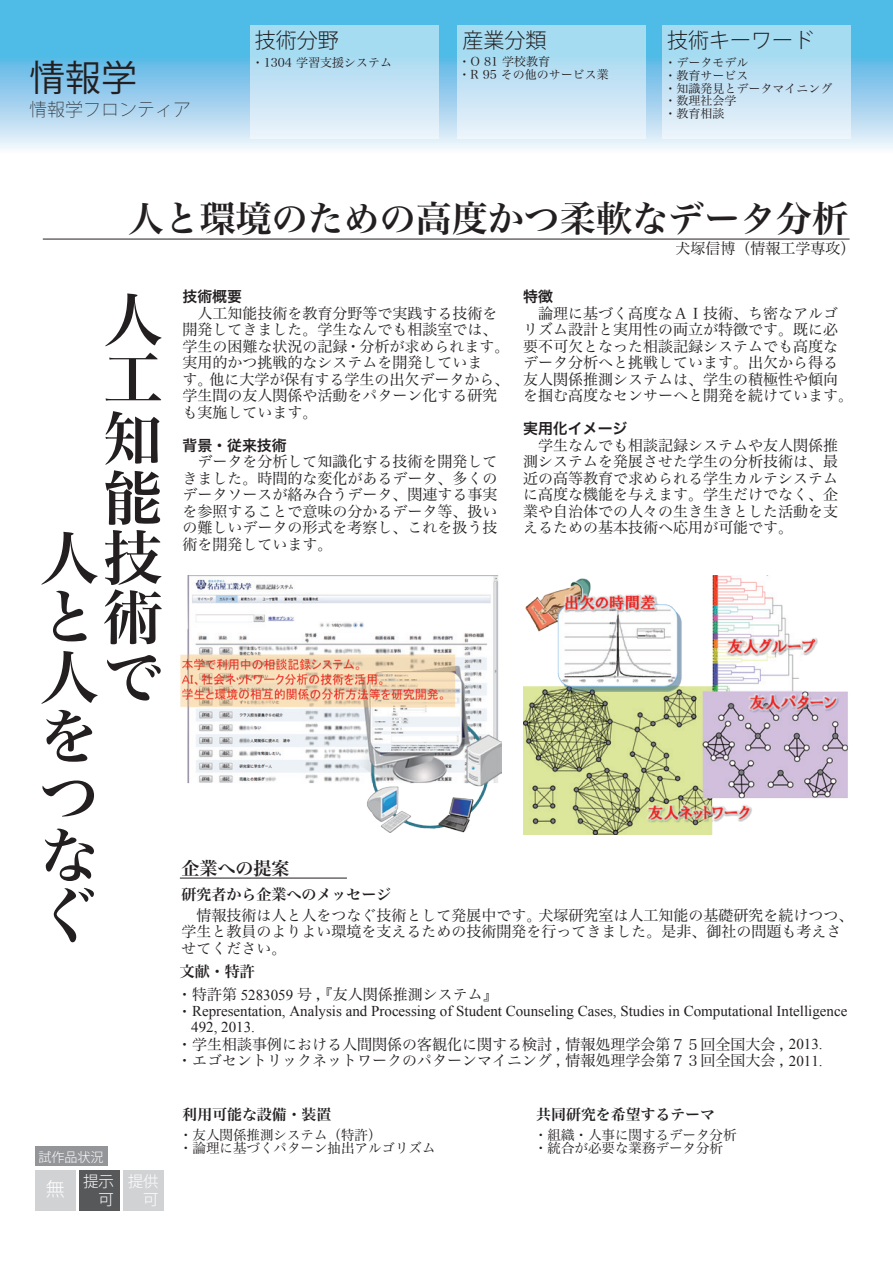
<style>
.page{position:relative;width:893px;height:1263px;background:#fff}
.page>*{position:absolute;margin:0;border:0;box-sizing:border-box;transform-origin:0 0}
.t1{font:59.55px/59.6px "Hira Min Pro W6";color:#231f20}
.t2{font:36px "Hira Min Pro W6";color:#231f20}
.t3{font:36px "Koz Go Pro";color:#231f20}
.t4{font:300 21px "Koz Go Pro";color:#231f20}
.t5{font:300 19.05px "Koz Go Pr 6 N";color:#fff}
.t6{font:200 18px "Koz Go Pro";color:#231f20}
.t7{font:18px "Hira Min Pro W6";color:#231f20}
.t8{font:300 15.45px/18.5px "Koz Go Pr 6 N";color:#fff;text-align:right}
.t9{font:15px/16.5px "Hira Min Pro W3";color:#231f20}
.t10{font:15px/16.2px "Times New Roman";color:#231f20}
.t11{font:15px "Hira Min Pro W6";color:#231f20}
.t12{font:14.85px "Hira Min Pro W6";color:#231f20}
.t13{font:14.85px "Hira Kaku Pro W6";color:#231f20}
.t14{font:13.5px/13.5px "Hira Min Pro W3";color:#231f20}
.t15{font:300 13.05px "Koz Go Pr 6 N";color:#fff}
.t16{font:12px/12.8px "Hira Min Pro W3";color:#231f20}
.s1{font-family:"Times New Roman"}
.s2{font-family:"Hira Min Pro W3"}
</style>
<div class="page">
<svg style="left:0;top:0;width:893px;height:150px;background:#83cbec"></svg>
<div style="left:250px;top:25px;width:189px;height:113px;background:linear-gradient(to bottom,#99d7f0,#e9f0f9)"></div>
<div style="left:457px;top:25px;width:189px;height:113px;background:linear-gradient(to bottom,#99d7f0,#e9f0f9)"></div>
<div style="left:662px;top:25px;width:188px;height:113px;background:linear-gradient(to bottom,#99d7f0,#e9f0f9)"></div>
<div style="left:35px;top:1146px;width:73px;height:20px;background:#939598"></div>
<div style="left:79px;top:1170px;width:41px;height:41px;background:#57585a"></div>
<div style="left:123px;top:1170px;width:41px;height:41px;background:#d1d2d4"></div>
<div style="left:35px;top:1170px;width:41px;height:41px;background:#d1d2d4"></div>
<hr style="left:180px;top:878px;width:167px;height:1px;background:#231f20">
<hr style="left:43px;top:239px;width:807px;height:1px;background:#231f20">
<img style="left:180px;top:576px;width:322px;height:256px">
<img style="left:523px;top:576px;width:325px;height:259px">
<h3 class="t4" style="left:462px;top:27px;width:85px">産業分類</h3>
<h3 class="t4" style="left:255px;top:27px;width:85px">技術分野</h3>
<h3 class="t4" style="left:667px;top:27px;width:148px">技術キーワード</h3>
<h2 class="t3" style="left:29px;top:55px;width:109px">情報学</h2>
<p class="t16" style="left:252px;top:55px;width:142px">・1304 学習支援システム</p>
<p class="t6" style="left:29px;top:97px;width:163px">情報学フロンティア</p>
<p class="t16" style="left:458px;top:54px;width:152px">・O 81 学校教育<br>・R 95 その他のサービス業</p>
<p class="t16" style="left:664px;top:55px;width:169px">・データモデル<br>・教育サービス<br>・知識発見とデータマイニング・数理社会学<br>・教育相談</p>
<h2 class="t2" style="left:128px;top:186px;width:722px">人と環境のための高度かつ柔軟なデータ分析</h2>
<h1 class="t1" style="left:39px;top:285px;width:124px">　人　工　知　能人技と術人でをつなぐ</h1>
<p class="t15" style="left:39px;top:1149px;width:66px">試作品状況</p>
<p class="t8" style="left:83px;top:1172px;width:32px">提示可</p>
<p class="t8" style="left:128px;top:1172px;width:32px">提供</p>
<p class="t5" style="left:46px;top:1178px;width:21px">無</p>
<p class="t8" style="left:143px;top:1191px;width:17px">可</p>
<p class="t13" style="left:182px;top:283px;width:61px">技術概要</p>
<p class="t9" style="left:182px;top:304px;width:328px;text-indent:15px">人工知能技術を教育分野等で実践する技術を開発してきました。学生なんでも相談室では、学生の困難な状況の記録・分析が求められます。実用的かつ挑戦的なシステムを開発していま<br>す。他に大学が保有する学生の出欠データから、学生間の友人関係や活動をパターン化する研究も実施しています。</p>
<p class="t13" style="left:182px;top:432px;width:106px">背景・従来技術</p>
<p class="t9" style="left:182px;top:452px;width:317px;text-align:justify">　データを分析して知識化する技術を開発してきました。時間的な変化があるデータ、多くのデータソースが絡み合うデータ、関連する事実を参照することで意味の分かるデータ等、扱いの難しいデータの形式を考察し、これを扱う技術を開発しています。</p>
<p class="t9" style="left:675px;top:239px;width:181px">犬塚信博（情報工学専攻）</p>
<p class="t13" style="left:523px;top:283px;width:31px">特徴</p>
<p class="t9" style="left:523px;top:304px;width:331px">　論理に基づく高度なＡＩ技術、ち密なアルゴリズム設計と実用性の両立が特徴です。既に必要不可欠となった相談記録システムでも高度なデータ分析へと挑戦しています。出欠から得る友人関係推測システムは、学生の積極性や傾向を掴む高度なセンサーへと開発を続けています。</p>
<p class="t13" style="left:523px;top:415px;width:106px">実用化イメージ</p>
<p class="t9" style="left:523px;top:436px;width:316px;text-align:justify">　学生なんでも相談記録システムや友人関係推測システムを発展させた学生の分析技術は、最近の高等教育で求められる学生カルテシステムに高度な機能を与えます。学生だけでなく、企業や自治体での人々の生き生きとした活動を支えるための基本技術へ応用が可能です。</p>
<p class="t7" style="left:181px;top:852px;width:109px">企業への提案</p>
<p class="t11" style="left:181px;top:881px;width:211px">研究者から企業へのメッセージ</p>
<p class="t9" style="left:181px;top:905px;width:673px">　情報技術は人と人をつなぐ技術として発展中です。犬塚研究室は人工知能の基礎研究を続けつつ、学生と教員のよりよい環境を支えるための技術開発を行ってきました。是非、御社の問題も考えさせてください。</p>
<p class="t11" style="left:180px;top:958px;width:77px">文献・特許</p>
<p class="t9" style="left:177px;top:985px;width:322px">・特許第 <span class="s1">5283059</span> 号 , 『友人関係推測システム』</p>
<p class="t10" style="left:191px;top:1003px;width:658px;text-indent:-14px"><span class="s2">・</span>Representation, Analysis and Processing of Student Counseling Cases, Studies in Computational Intelligence<br>492, 2013.</p>
<p class="t9" style="left:177px;top:1035px;width:647px">・学生相談事例における人間関係の客観化に関する検討 , 情報処理学会第７５回全国大会 , <span class="s1">2013.</span>・エゴセントリックネットワークのパターンマイニング , 情報処理学会第７３回全国大会 , <span class="s1">2011.</span></p>
<p class="t12" style="left:182px;top:1102px;width:150px">利用可能な設備・装置</p>
<p class="t12" style="left:536px;top:1102px;width:180px">共同研究を希望するテーマ</p>
<p class="t14" style="left:179px;top:1127px;width:258px">・友人関係推測システム（特許）<br>・論理に基づくパターン抽出アルゴリズム</p>
<p class="t14" style="left:534px;top:1127px;width:204px">・組織・人事に関するデータ分析・統合が必要な業務データ分析</p>
</div>
